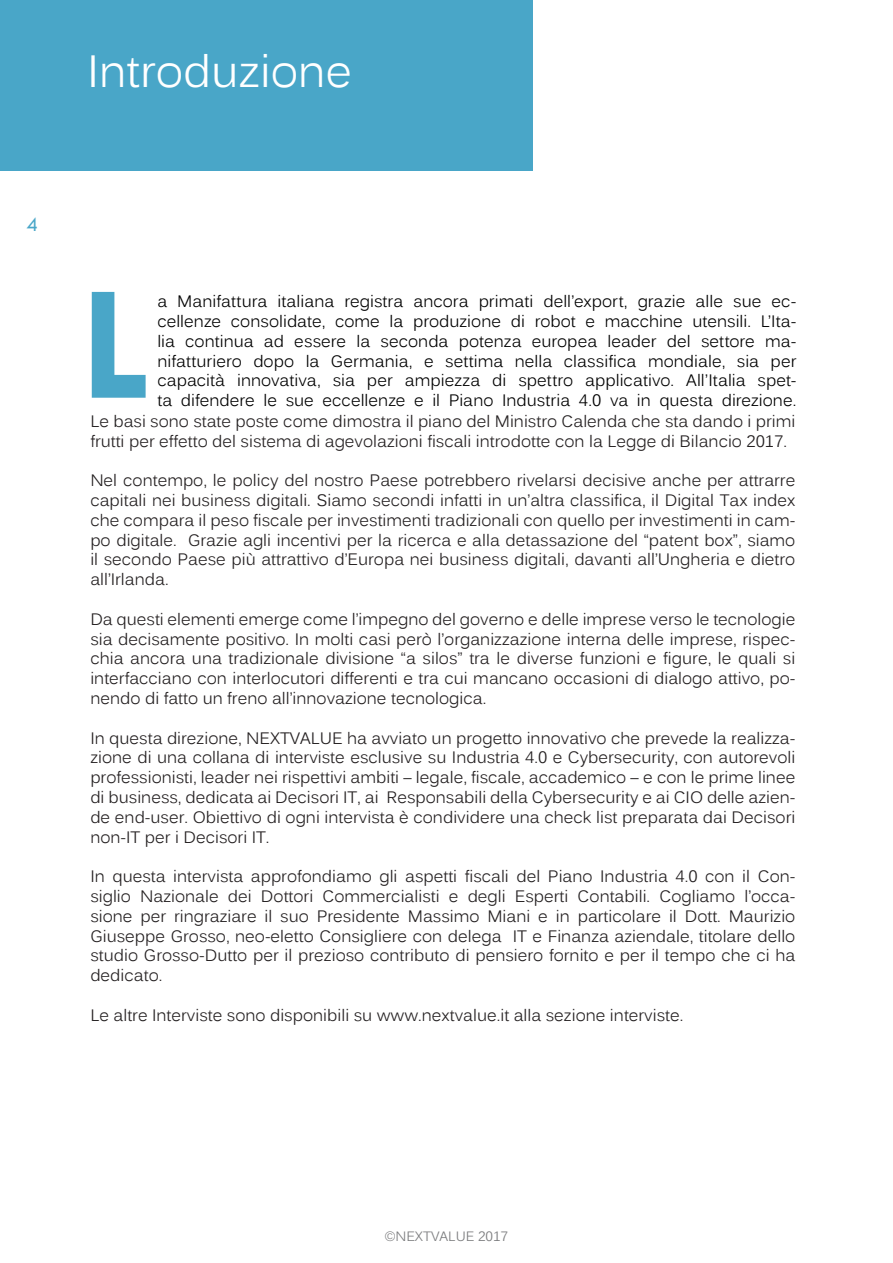
<style>
.page{position:relative;width:893px;height:1263px;background:#fff}
.page>*{position:absolute;margin:0;border:0;box-sizing:border-box;transform-origin:0 0}
.t1{font:700 165px "Tw Cen";color:#49a6c8}
.t2{font:45px "Kalinga";color:#fff}
.t3{font:21px "Tw Cen";color:#49a6c8}
.t4{font:16.5px/19.8px "Kalinga";color:#231f20;text-align:justify}
.t5{font:16.5px/19.8px "Kalinga";color:#000001;text-align:justify}
.t6{font:13.5px "Kalinga";color:#7b7c7e}
</style>
<div class="page">
<div style="left:0;top:0;width:533px;height:170px;background:#49a6c8"></div>
<p class="t3" style="left:27px;top:212px;width:13px">4</p>
<p class="t2" style="left:87px;top:42px;width:266px">Introduzione</p>
<p class="t1" style="left:81px;top:246px;width:72px">L</p>
<p class="t5" style="left:157px;top:292px;width:641px">a Manifattura italiana registra ancora primati dell’export, grazie alle sue ec&shy;cellenze consolidate, come la produzione di robot e macchine utensili. L’Ita&shy;lia continua ad essere la seconda potenza europea leader del settore ma&shy;nifatturiero dopo la Germania, e settima nella classifica mondiale, sia per capacità innovativa, sia per ampiezza di spettro applicativo. All’Italia spet-</p>
<p class="t5" style="left:157px;top:391px;width:641px">ta difendere le sue eccellenze e il Piano Industria 4.0 va in questa direzione.</p>
<p class="t4" style="left:90px;top:411px;width:706px">Le basi sono state poste come dimostra il piano del Ministro Calenda che sta dando i primi frutti per effetto del sistema di agevolazioni fiscali introdotte con la Legge di Bilancio 2017.</p>
<p class="t4" style="left:90px;top:471px;width:706px">Nel contempo, le policy del nostro Paese potrebbero rivelarsi decisive anche per attrarre capitali nei business digitali. Siamo secondi infatti in un’altra classifica, il Digital Tax index che compara il peso fiscale per investimenti tradizionali con quello per investimenti in cam&shy;po digitale. Grazie agli incentivi per la ricerca e alla detassazione del “patent box”, siamo il secondo Paese più attrattivo d’Europa nei business digitali, davanti all’Ungheria e dietro all’Irlanda.</p>
<p class="t4" style="left:90px;top:609px;width:706px">Da questi elementi emerge come l’impegno del governo e delle imprese verso le tecnologie sia decisamente positivo. In molti casi però l’organizzazione interna delle imprese, rispec&shy;chia ancora una tradizionale divisione “a silos” tra le diverse funzioni e figure, le quali si interfacciano con interlocutori differenti e tra cui mancano occasioni di dialogo attivo, po&shy;nendo di fatto un freno all’innovazione tecnologica.</p>
<p class="t4" style="left:90px;top:728px;width:707px">In questa direzione, NEXTVALUE ha avviato un progetto innovativo che prevede la realizza&shy;zione di una collana di interviste esclusive su Industria 4.0 e Cybersecurity, con autorevoli professionisti, leader nei rispettivi ambiti – legale, fiscale, accademico – e con le prime linee di business, dedicata ai Decisori IT, ai Responsabili della Cybersecurity e ai CIO delle azien&shy;de end-user. Obiettivo di ogni intervista è condividere una check list preparata dai Decisori non-IT per i Decisori IT.</p>
<p class="t4" style="left:90px;top:867px;width:706px">In questa intervista approfondiamo gli aspetti fiscali del Piano Industria 4.0 con il Con&shy;siglio Nazionale dei Dottori Commercialisti e degli Esperti Contabili. Cogliamo l’occa&shy;sione per ringraziare il suo Presidente Massimo Miani e in particolare il Dott. Maurizio Giuseppe Grosso, neo-eletto Consigliere con delega IT e Finanza aziendale, titolare dello studio Grosso-Dutto per il prezioso contributo di pensiero fornito e per il tempo che ci ha dedicato.</p>
<p class="t4" style="left:90px;top:1005px;width:594px">Le altre Interviste sono disponibili su www.nextvalue.it alla sezione interviste.</p>
<p class="t6" style="left:385px;top:1227px;width:125px">©NEXTVALUE 2017</p>
</div>
